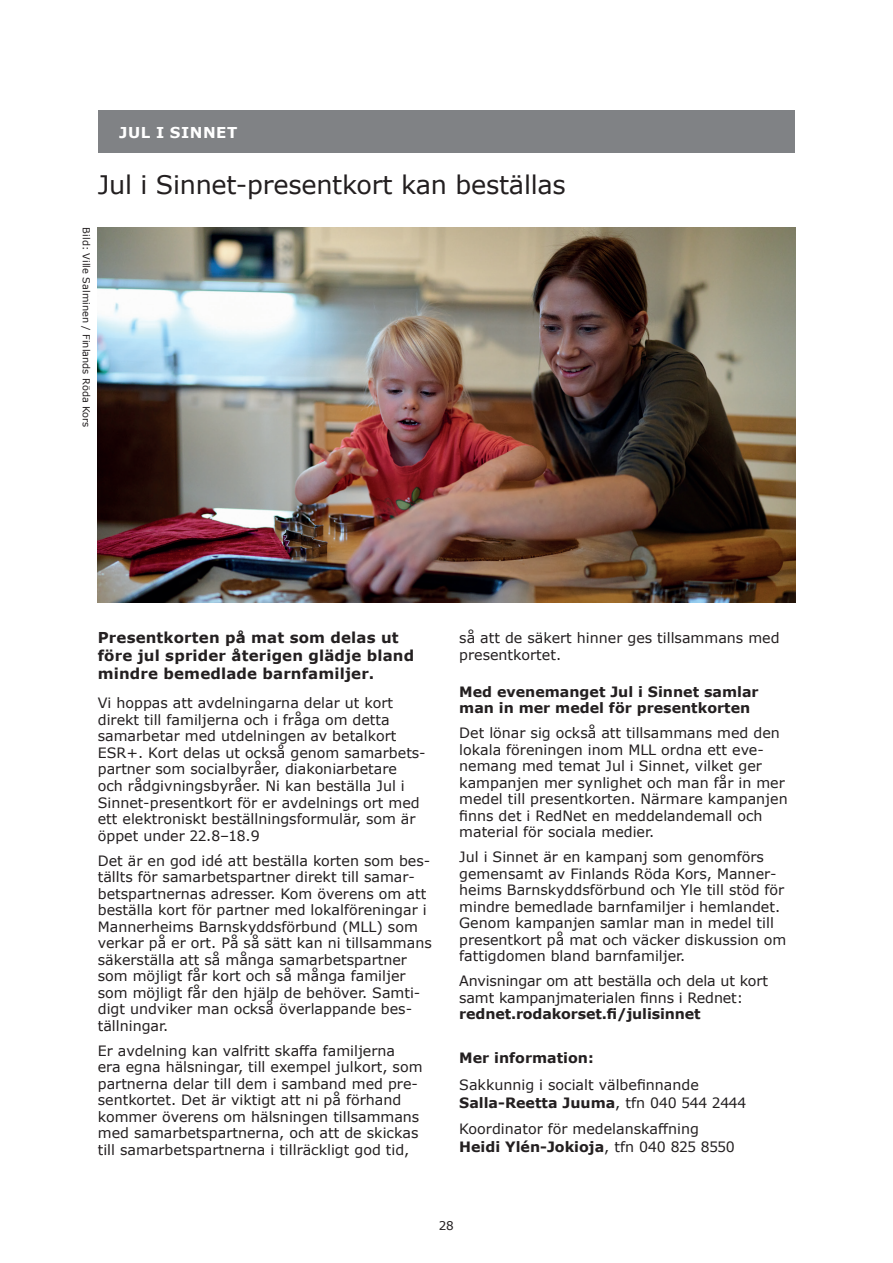
<style>
.page{position:relative;width:893px;height:1263px;background:#fff}
.page>*{position:absolute;margin:0;border:0;box-sizing:border-box;transform-origin:0 0}
.t1{font:25.5px "Verdana";letter-spacing:-.01em;color:#231f20}
.t2{font:700 15px/18px "Verdana";letter-spacing:.01em;color:#231f20}
.t3{font:700 15px "Verdana";letter-spacing:.035em;color:#fff}
.t4{font:14.25px/16.5px "Verdana";color:#231f20}
.t5{font:700 14.25px/16.5px "Verdana";color:#231f20}
.t6{font:12px "Verdana";color:#231f20}
.t7{font:9.75px "Verdana";color:#231f20}
.s1{font-weight:700}
</style>
<div class="page">
<div style="left:98px;top:111px;width:696px;height:42px;background:#808285"></div>
<img style="left:98px;top:227px;width:697px;height:375px">
<p class="t3" style="left:119px;top:122px;width:119px">JUL I SINNET</p>
<h1 class="t1" style="left:98px;top:168px;width:469px">Jul i Sinnet-presentkort kan beställas</h1>
<p class="t7" style="left:93px;top:227px;width:202px;rotate:90deg">Bild: Ville Salminen / Finlands Röda Kors</p>
<p class="t2" style="left:98px;top:628px;width:318px">Presentkorten på mat som delas ut före jul sprider återigen glädje bland mindre bemedlade barnfamiljer.</p>
<p class="t4" style="left:98px;top:695px;width:329px">Vi hoppas att avdelningarna delar ut kort direkt till familjerna och i fråga om detta samarbetar med utdelningen av betalkort ESR+. Kort delas ut också genom samarbets&shy;partner som socialbyråer, diakoniarbetare<br>och rådgivningsbyråer. Ni kan beställa Jul i Sinnet-presentkort för er avdelnings ort med ett elektroniskt beställningsformulär, som är öppet under 22.8–18.9</p>
<p class="t4" style="left:98px;top:852px;width:336px">Det är en god idé att beställa korten som bes&shy;tällts för samarbetspartner direkt till samar&shy;betspartnernas adresser. Kom överens om att beställa kort för partner med lokalföreningar i Mannerheims Barnskyddsförbund (MLL) som verkar på er ort. På så sätt kan ni tillsammans säkerställa att så många samarbetspartner som möjligt får kort och så många familjer som möjligt får den hjälp de behöver. Samti&shy;digt undviker man också överlappande bes&shy;tällningar.</p>
<p class="t4" style="left:98px;top:1042px;width:326px">Er avdelning kan valfritt skaffa familjerna<br>era egna hälsningar, till exempel julkort, som partnerna delar till dem i samband med pre&shy;sentkortet. Det är viktigt att ni på förhand kommer överens om hälsningen tillsammans med samarbetspartnerna, och att de skickas till samarbetspartnerna i tillräckligt god tid,</p>
<p class="t4" style="left:459px;top:630px;width:322px">så att de säkert hinner ges tillsammans med presentkortet.</p>
<p class="t5" style="left:459px;top:683px;width:301px">Med evenemanget Jul i Sinnet samlar man in mer medel för presentkorten</p>
<p class="t4" style="left:459px;top:725px;width:330px">Det lönar sig också att tillsammans med den lokala föreningen inom MLL ordna ett eve&shy;nemang med temat Jul i Sinnet, vilket ger kampanjen mer synlighet och man får in mer medel till presentkorten. Närmare kampanjen finns det i RedNet en meddelandemall och material för sociala medier.</p>
<p class="t4" style="left:459px;top:849px;width:329px">Jul i Sinnet är en kampanj som genomförs gemensamt av Finlands Röda Kors, Manner&shy;heims Barnskyddsförbund och Yle till stöd för mindre bemedlade barnfamiljer i hemlandet.<br>Genom kampanjen samlar man in medel till presentkort på mat och väcker diskussion om fattigdomen bland barnfamiljer.</p>
<p class="t4" style="left:459px;top:973px;width:310px">Anvisningar om att beställa och dela ut kort samt kampanjmaterialen finns i Rednet:</p>
<p class="t5" style="left:459px;top:1005px;width:243px">rednet.rodakorset.fi/julisinnet</p>
<p class="t5" style="left:459px;top:1049px;width:136px">Mer information:</p>
<p class="t4" style="left:459px;top:1075px;width:288px;line-height:18px">Sakkunnig i socialt välbefinnande<br><span class="s1">Salla-Reetta Juuma</span>, tfn 040 544 2444</p>
<p class="t4" style="left:459px;top:1120px;width:277px;line-height:18px">Koordinator för medelanskaffning<br><span class="s1">Heidi Ylén-Jokioja</span>, tfn 040 825 8550</p>
<p class="t6" style="left:439px;top:1217px;width:17px">28</p>
</div>
